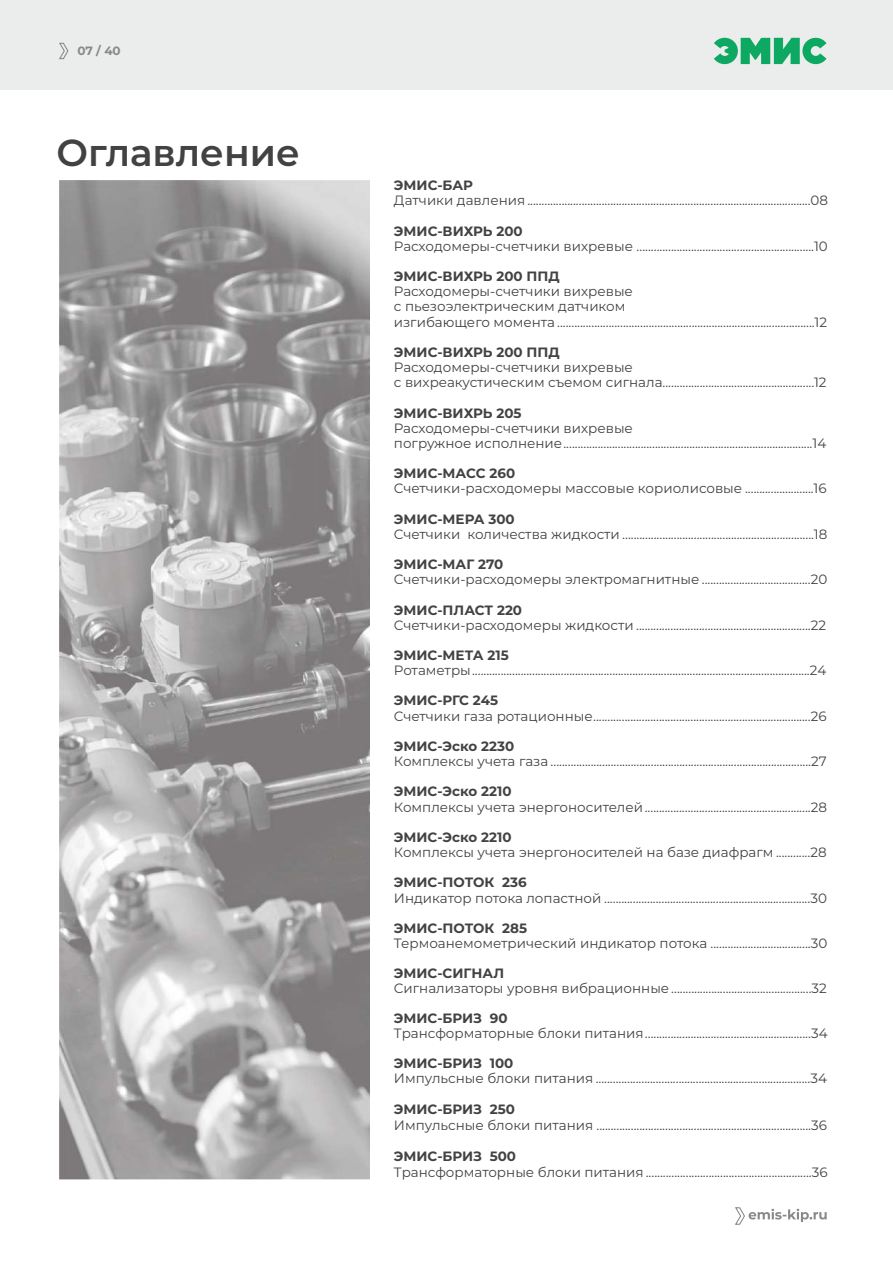
<style>
.page{position:relative;width:893px;height:1263px;background:#fff}
.page>*{position:absolute;margin:0;border:0;box-sizing:border-box;transform-origin:0 0}
.t1{font:600 37.5px "Montserrat";color:#434242}
.t2{font:13.5px/15.1px "Montserrat";color:#434242}
.t3{font:700 13.5px "Montserrat";color:#434242}
.t4{font:700 12px "Montserrat";color:#898989}
</style>
<div class="page">
<img style="left:60px;top:180px;width:310px;height:999px">
<div style="left:0;top:0;width:893px;height:90px;background:#ebecec"></div>
<svg style="left:59px;top:42px;width:10px;height:18px"></svg>
<svg style="left:735px;top:1207px;width:92px;height:18px"></svg>
<svg style="left:714px;top:38px;width:112px;height:26px"></svg>
<p class="t4" style="left:77px;top:44px;width:45px">07 / 40</p>
<h1 class="t1" style="left:57px;top:129px;width:245px">Оглавление</h1>
<p class="t3" style="left:394px;top:177px;width:81px">ЭМИС-БАР</p>
<p class="t2" style="left:394px;top:193px;width:436px">Датчики давления...................................................................................................08</p>
<p class="t3" style="left:394px;top:223px;width:130px">ЭМИС-ВИХРЬ 200</p>
<p class="t2" style="left:394px;top:238px;width:435px">Расходомеры-счетчики вихревые ..............................................................10</p>
<p class="t3" style="left:394px;top:268px;width:167px">ЭМИС-ВИХРЬ 200 ППД</p>
<p class="t2" style="left:394px;top:284px;width:435px">Расходомеры-счетчики вихревые<br>с пьезоэлектрическим датчиком<br>изгибающего момента ..........................................................................................12</p>
<p class="t3" style="left:394px;top:344px;width:167px">ЭМИС-ВИХРЬ 200 ППД</p>
<p class="t2" style="left:394px;top:360px;width:434px">Расходомеры-счетчики вихревые<br>с вихреакустическим съемом сигнала.....................................................12</p>
<p class="t3" style="left:394px;top:404px;width:129px">ЭМИС-ВИХРЬ 205</p>
<p class="t2" style="left:394px;top:420px;width:434px">Расходомеры-счетчики вихревые<br>погружное исполнение.......................................................................................14</p>
<p class="t3" style="left:394px;top:465px;width:123px">ЭМИС-МАСС 260</p>
<p class="t2" style="left:394px;top:481px;width:434px">Счетчики-расходомеры массовые кориолисовые ........................16</p>
<p class="t3" style="left:394px;top:510px;width:122px">ЭМИС-МЕРА 300</p>
<p class="t2" style="left:394px;top:526px;width:435px">Счетчики количества жидкости ...................................................................18</p>
<p class="t3" style="left:394px;top:556px;width:111px">ЭМИС-МАГ 270</p>
<p class="t2" style="left:394px;top:572px;width:435px">Счетчики-расходомеры электромагнитные ......................................20</p>
<p class="t3" style="left:394px;top:601px;width:130px">ЭМИС-ПЛАСТ 220</p>
<p class="t2" style="left:394px;top:617px;width:434px">Счетчики-расходомеры жидкости .............................................................22</p>
<p class="t3" style="left:394px;top:647px;width:116px">ЭМИС-МЕТА 215</p>
<p class="t2" style="left:394px;top:663px;width:434px">Ротаметры......................................................................................................................24</p>
<p class="t3" style="left:394px;top:692px;width:106px">ЭМИС-РГС 245</p>
<p class="t2" style="left:394px;top:708px;width:434px">Счетчики газа ротационные............................................................................26</p>
<p class="t3" style="left:394px;top:738px;width:122px">ЭМИС-Эcко 2230</p>
<p class="t2" style="left:394px;top:754px;width:434px">Комплексы учета газа ...........................................................................................27</p>
<p class="t3" style="left:394px;top:783px;width:119px">ЭМИС-Эcко 2210</p>
<p class="t2" style="left:394px;top:799px;width:435px">Комплексы учета энергоносителей..........................................................28</p>
<p class="t3" style="left:394px;top:829px;width:119px">ЭМИС-Эcко 2210</p>
<p class="t2" style="left:394px;top:845px;width:434px">Комплексы учета энергоносителей на базе диафрагм ............28</p>
<p class="t3" style="left:394px;top:874px;width:134px">ЭМИС-ПОТОК 236</p>
<p class="t2" style="left:394px;top:890px;width:435px">Индикатор потока лопастной ........................................................................30</p>
<p class="t3" style="left:394px;top:920px;width:135px">ЭМИС-ПОТОК 285</p>
<p class="t2" style="left:394px;top:935px;width:435px">Термоанемометрический индикатор потока ...................................30</p>
<p class="t3" style="left:394px;top:965px;width:112px">ЭМИС-СИГНАЛ</p>
<p class="t2" style="left:394px;top:981px;width:434px">Сигнализаторы уровня вибрационные.................................................32</p>
<p class="t3" style="left:394px;top:1010px;width:115px">ЭМИС-БРИЗ 90</p>
<p class="t2" style="left:394px;top:1025px;width:435px">Трансформаторные блоки питания..........................................................34</p>
<p class="t3" style="left:394px;top:1055px;width:121px">ЭМИС-БРИЗ 100</p>
<p class="t2" style="left:394px;top:1071px;width:435px">Импульсные блоки питания ...........................................................................34</p>
<p class="t3" style="left:394px;top:1101px;width:123px">ЭМИС-БРИЗ 250</p>
<p class="t2" style="left:394px;top:1117px;width:435px">Импульсные блоки питания ...........................................................................36</p>
<p class="t3" style="left:394px;top:1148px;width:124px">ЭМИС-БРИЗ 500</p>
<p class="t2" style="left:394px;top:1164px;width:435px">Трансформаторные блоки питания..........................................................36</p>
</div>
